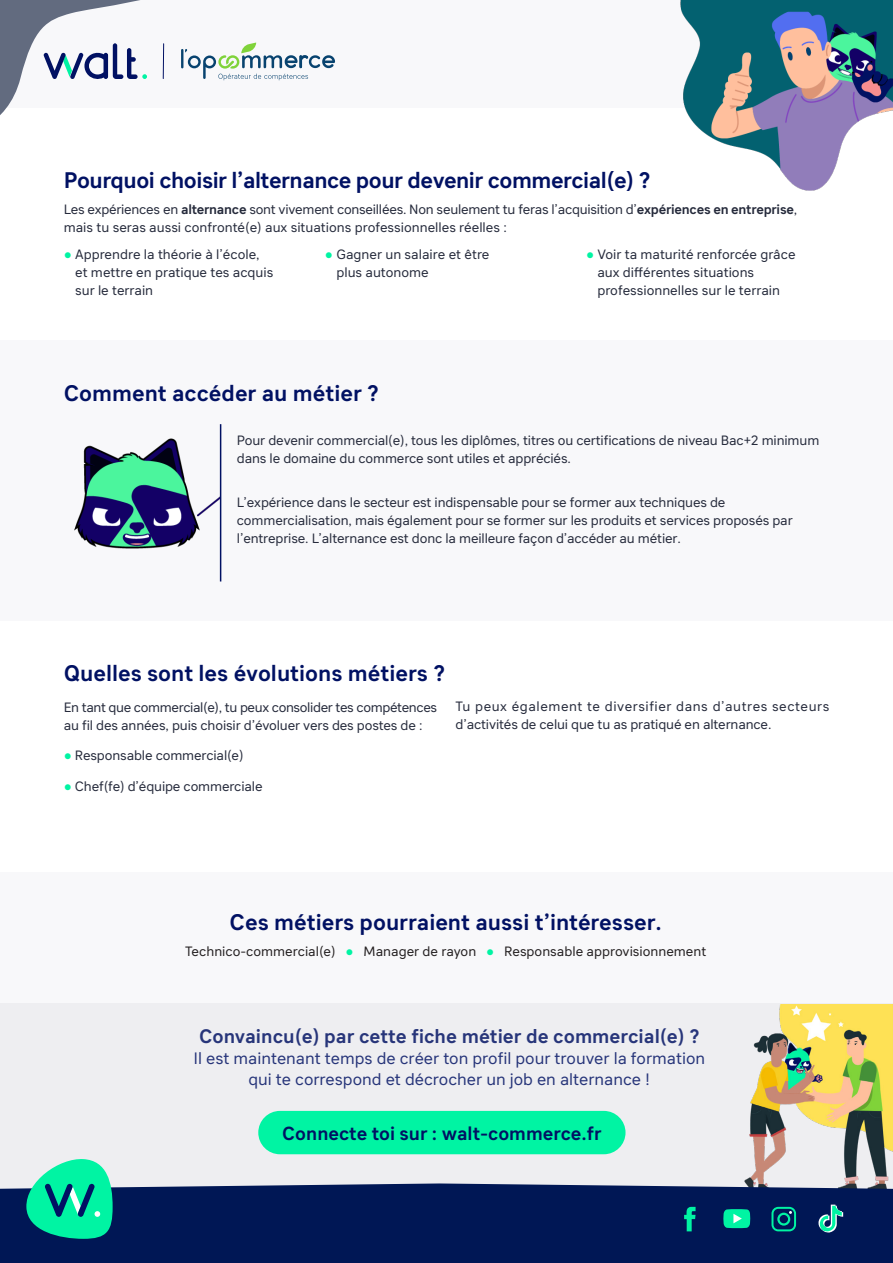
<style>
.page{position:relative;width:893px;height:1263px;background:#fff}
.page>*{position:absolute;margin:0;border:0;box-sizing:border-box;transform-origin:0 0}
.t1{font:700 22.5px "Sebino";color:#011163}
.t2{font:700 22.5px "Sebino";letter-spacing:-.02em;color:#011163}
.t3{font:700 19.5px "Sebino";color:#27357a}
.t4{font:700 18.9px "Sebino";color:#011163}
.t5{font:16.5px/20.9px "Sebino";color:#27357a;text-align:center}
.t6{font:13.5px/18px "Sebino";letter-spacing:-.01em;color:#262b3c}
.t7{font:13.5px/18px "Sebino";letter-spacing:.03em;color:#262b3c}
.t8{font:13.5px "Sebino";color:#231f20}
.s1{font-weight:700}
.s2{font-family:"Impact";color:#00f4a3}
</style>
<div class="page">
<div style="left:0;top:0;width:893px;height:107px;background:#f8f8fa"></div>
<div style="left:0;top:1003px;width:893px;height:185px;background:#eeeef1"></div>
<div style="left:0;top:872px;width:893px;height:161px;background:#f8f8fa"></div>
<div style="left:0;top:340px;width:893px;height:281px;background:#f8f8fa"></div>
<img style="left:745px;top:1004px;width:148px;height:179px">
<div style="left:0;top:1183px;width:893px;height:80px;background:#001755"></div>
<img style="left:680px;top:0;width:213px;height:191px">
<svg style="left:26px;top:1159px;width:87px;height:80px;background:#23cfa3"></svg>
<svg style="left:684px;top:1207px;width:12px;height:24px"></svg>
<svg style="left:771px;top:1207px;width:25px;height:24px"></svg>
<svg style="left:818px;top:1204px;width:25px;height:28px"></svg>
<svg style="left:723px;top:1209px;width:27px;height:19px"></svg>
<svg style="left:0;top:0;width:335px;height:115px"></svg>
<img style="left:74px;top:426px;width:146px;height:139px">
<hr style="left:220px;top:424px;width:1px;height:157px;background:#011163">
<div style="left:258px;top:1111px;width:367px;height:43px;background:#00f4a3;border-radius:22px"></div>
<h1 class="t2" style="left:64px;top:168px;width:588px">Pourquoi choisir l’alternance pour devenir commercial(e) ?</h1>
<p class="t6" style="left:64px;top:201px;width:735px">Les expériences en <span class="s1">alternance</span> sont vivement conseillées. Non seulement tu feras l’acquisition d’<span class="s1">expériences en entreprise</span>, mais tu seras aussi confronté(e) aux situations professionnelles réelles :</p>
<p class="t6" style="left:75px;top:246px;width:200px;text-indent:-11px"><span class="s2">●</span> Apprendre la théorie à l’école, et mettre en pratique tes acquis sur le terrain</p>
<p class="t6" style="left:336px;top:246px;width:155px;text-indent:-11px"><span class="s2">●</span> Gagner un salaire et être plus autonome</p>
<p class="t6" style="left:597px;top:246px;width:200px;text-indent:-11px"><span class="s2">●</span> Voir ta maturité renforcée grâce aux différentes situations professionnelles sur le terrain</p>
<h1 class="t1" style="left:64px;top:381px;width:317px">Comment accéder au métier ?</h1>
<p class="t6" style="left:237px;top:431px;width:584px">Pour devenir commercial(e), tous les diplômes, titres ou certifications de niveau Bac+2 minimum dans le domaine du commerce sont utiles et appréciés.</p>
<p class="t6" style="left:237px;top:494px;width:557px">L’expérience dans le secteur est indispensable pour se former aux techniques de commercialisation, mais également pour se former sur les produits et services proposés par l’entreprise. L’alternance est donc la meilleure façon d’accéder au métier.</p>
<h1 class="t1" style="left:64px;top:660px;width:383px">Quelles sont les évolutions métiers ?</h1>
<p class="t6" style="left:64px;top:698px;width:375px">En tant que commercial(e), tu peux consolider tes compétences au fil des années, puis choisir d’évoluer vers des postes de :</p>
<p class="t6" style="left:64px;top:747px;width:181px"><span class="s2">●</span> Responsable commercial(e)</p>
<p class="t6" style="left:64px;top:778px;width:200px"><span class="s2">●</span> Chef(fe) d’équipe commerciale</p>
<p class="t7" style="left:455px;top:698px;width:375px">Tu peux également te diversifier dans d’autres secteurs d’activités de celui que tu as pratiqué en alternance.</p>
<h1 class="t1" style="left:230px;top:910px;width:434px">Ces métiers pourraient aussi t’intéresser.</h1>
<p class="t8" style="left:185px;top:944px;width:523px">Technico-commercial(e) <span class="s2">●</span> Manager de rayon <span class="s2">●</span> Responsable approvisionnement</p>
<h2 class="t3" style="left:199px;top:1025px;width:502px">Convaincu(e) par cette fiche métier de commercial(e) ?</h2>
<p class="t5" style="left:193px;top:1048px;width:513px">Il est maintenant temps de créer ton profil pour trouver la formation qui te correspond et décrocher un job en alternance !</p>
<h3 class="t4" style="left:282px;top:1123px;width:321px">Connecte toi sur : walt-commerce.fr</h3>
</div>
